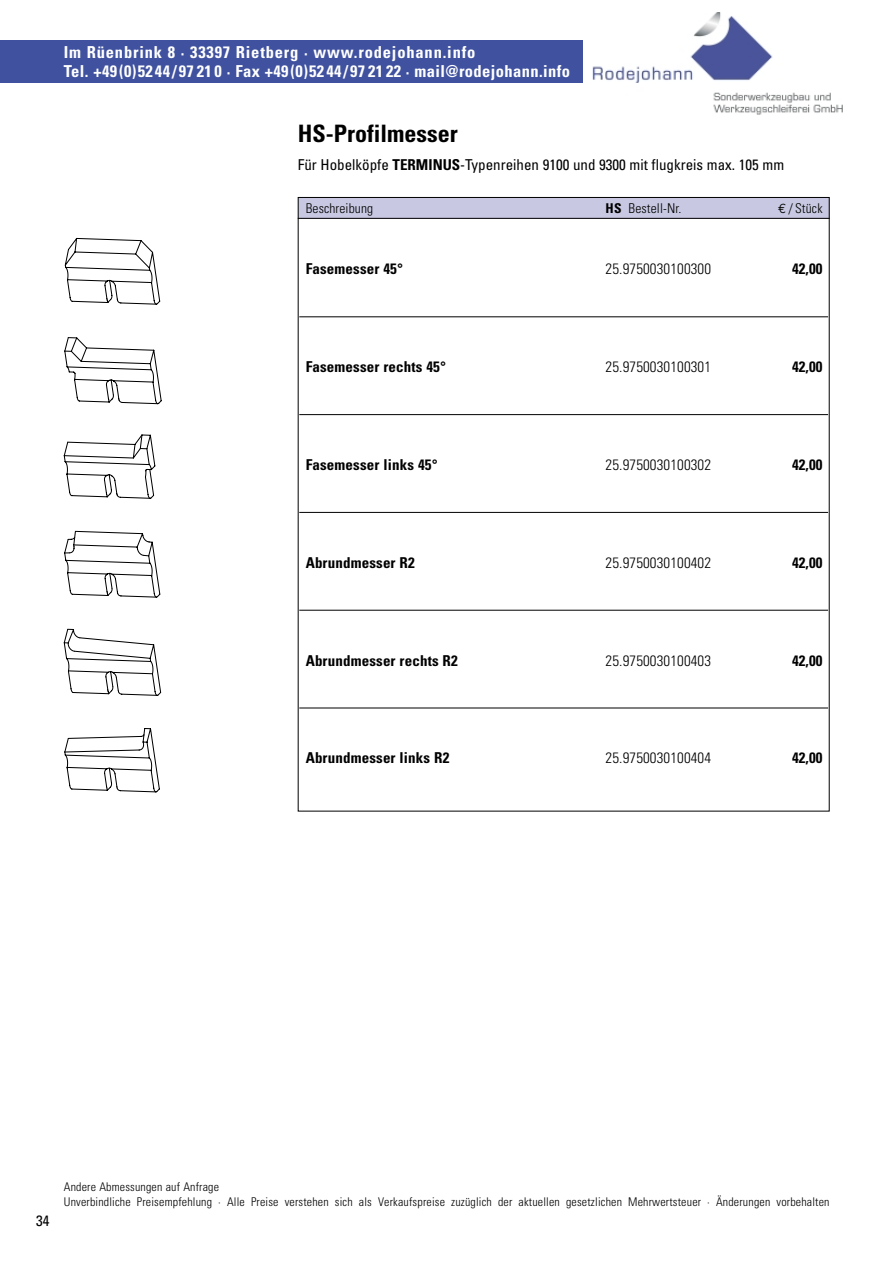
<style>
.page{position:relative;width:893px;height:1263px;background:#fff}
.page>*{position:absolute;margin:0;border:0;box-sizing:border-box;transform-origin:0 0}
.t1{font:700 condensed 24px "Univers";color:#000}
.t2{font:700 condensed 16.5px/18.8px "Univers";letter-spacing:.05em;color:#fff}
.t3{font:700 condensed 15px "Univers";letter-spacing:.01em;color:#000}
.t4{font:300 condensed 15px "Univers";letter-spacing:.01em;color:#000}
.t5{font:condensed 15px "Univers";color:#000}
.t6{font:300 condensed 13.5px "Univers";letter-spacing:.01em;color:#000}
.t7{font:300 condensed 12px/15px "Univers";letter-spacing:.015em;color:#000}
.s1{font-weight:700}
.s2{font-family:"Euro Mono";font-weight:400;font-stretch:normal}
</style>
<div class="page">
<img style="left:592px;top:12px;width:251px;height:103px">
<div style="left:0;top:40px;width:583px;height:42px;background:#40529f"></div>
<svg style="left:65px;top:238px;width:95px;height:67px"></svg>
<svg style="left:64px;top:337px;width:98px;height:67px"></svg>
<svg style="left:64px;top:434px;width:91px;height:65px"></svg>
<svg style="left:64px;top:531px;width:96px;height:67px"></svg>
<svg style="left:64px;top:629px;width:98px;height:67px"></svg>
<svg style="left:64px;top:728px;width:96px;height:64px"></svg>
<div style="left:298px;top:197px;width:531px;height:21px;background:#c8c8e2"></div>
<hr style="left:299px;top:316px;width:529px;height:1px;background:#000">
<hr style="left:299px;top:414px;width:529px;height:1px;background:#000">
<hr style="left:299px;top:512px;width:529px;height:1px;background:#000">
<hr style="left:299px;top:610px;width:529px;height:1px;background:#000">
<hr style="left:299px;top:708px;width:529px;height:1px;background:#000">
<hr style="left:298px;top:218px;width:531px;height:1px;background:#000">
<h2 class="t2" style="left:64px;top:45px;width:508px">Im Rüenbrink 8 · 33397 Rietberg · www.rodejohann.info<br>Tel. +49(0)5244/97 21 0 · Fax +49(0)5244/97 21 22 · mail@rodejohann.info</h2>
<h1 class="t1" style="left:298px;top:125px;width:161px">HS-Profilmesser</h1>
<p class="t5" style="left:298px;top:160px;width:488px">Für Hobelköpfe <span class="s1">TERMINUS</span>-Typenreihen 9100 und 9300 mit flugkreis max. 105 mm</p>
<p class="t6" style="left:306px;top:203px;width:69px">Beschreibung</p>
<p class="t6" style="left:605px;top:203px;width:77px"><span class="s1">HS</span> Bestell-Nr.</p>
<p class="t6" style="left:778px;top:203px;width:46px"><span class="s2">€</span> / Stück</p>
<p class="t3" style="left:306px;top:264px;width:99px">Fasemesser 45°</p>
<p class="t4" style="left:605px;top:264px;width:107px">25.9750030100300</p>
<p class="t3" style="left:792px;top:264px;width:32px">42,00</p>
<p class="t3" style="left:306px;top:361px;width:142px">Fasemesser rechts 45°</p>
<p class="t4" style="left:605px;top:361px;width:107px">25.9750030100301</p>
<p class="t3" style="left:792px;top:361px;width:32px">42,00</p>
<p class="t3" style="left:306px;top:459px;width:133px">Fasemesser links 45°</p>
<p class="t4" style="left:605px;top:459px;width:107px">25.9750030100302</p>
<p class="t3" style="left:792px;top:459px;width:32px">42,00</p>
<p class="t3" style="left:306px;top:557px;width:111px">Abrundmesser R2</p>
<p class="t4" style="left:605px;top:557px;width:107px">25.9750030100402</p>
<p class="t3" style="left:792px;top:557px;width:32px">42,00</p>
<p class="t3" style="left:306px;top:655px;width:154px">Abrundmesser rechts R2</p>
<p class="t4" style="left:605px;top:655px;width:107px">25.9750030100403</p>
<p class="t3" style="left:792px;top:655px;width:32px">42,00</p>
<p class="t3" style="left:306px;top:753px;width:145px">Abrundmesser links R2</p>
<p class="t4" style="left:605px;top:753px;width:107px">25.9750030100404</p>
<p class="t3" style="left:792px;top:753px;width:32px">42,00</p>
<p class="t5" style="left:36px;top:1215px;width:15px">34</p>
<p class="t7" style="left:64px;top:1181px;width:767px">Andere Abmessungen auf Anfrage<br>Unverbindliche Preisempfehlung · Alle Preise verstehen sich als Verkaufspreise zuzüglich der aktuellen gesetzlichen Mehrwertsteuer · Änderungen vorbehalten</p>
</div>
